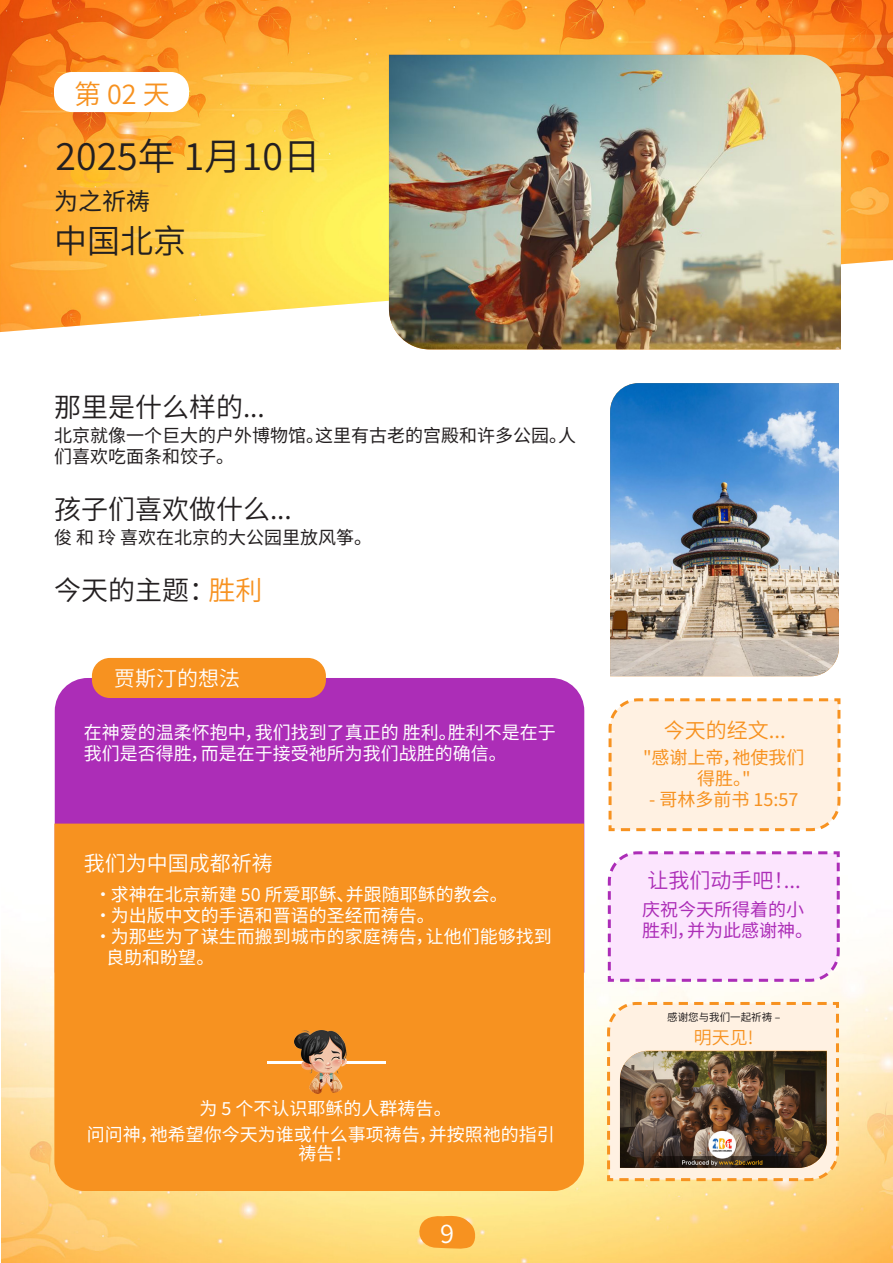
<style>
.page{position:relative;width:893px;height:1263px;background:#fff}
.page>*{position:absolute;margin:0;border:0;box-sizing:border-box;transform-origin:0 0}
.Date{font:37.5px "Source Han Sans CN";color:#231f20}
.City_Name{font:33px "Source Han Sans CN";color:#231f20}
.Header_3{font:27px "Source Han Sans CN";color:#231f20}
.Header_3-2{font:27px "Source Han Sans CN";color:#f79220}
.t1{font:25.5px "Source Han Sans CN";color:#fff}
.Praying_for{font:24px "Source Han Sans CN";color:#231f20}
.Justin_s_thoughts{font:21px "Source Han Sans CN";color:#fff}
.Today_s_Verse{font:21px "Source Han Sans CN";color:#ac2db7}
.Today_s_Verse-2{font:21px "Source Han Sans CN";color:#f79220}
.t2{font:18px/21px "Source Han Sans CN";color:#fff}
.t3{font:18px/21px "Source Han Sans CN";color:#231f20}
.Bible_Verse_2{font:18px/21px "Source Han Sans CN";color:#f79220;text-align:center}
.Bible_Verse_2-2{font:18px/21px "Source Han Sans CN";color:#ac2db7}
.Today_s_Verse-3{font:18px "Source Han Sans CN";color:#f79220}
.Bible_Verse_2-3{font:10.5px "Source Han Sans CN";color:#231f20}
.s1{color:#f79220}
</style>
<div class="page">
<img style="left:2px;top:739px;width:891px;height:524px">
<svg style="left:416px;top:1214px;width:60px;height:36px;background:#f8a83d"></svg>
<img style="left:0;top:0;width:893px;height:332px">
<div style="left:55px;top:678px;width:529px;height:146px;background:#ac2db7"></div>
<img style="left:389px;top:55px;width:452px;height:294px">
<div style="left:54px;top:72px;width:135px;height:40px;background:#fff;border-radius:18px"></div>
<div style="left:92px;top:658px;width:234px;height:40px;background:#f79220;border-radius:18px"></div>
<div style="left:54px;top:824px;width:530px;height:367px;background:#f79220"></div>
<hr style="left:267px;top:1061px;width:118px;height:2px;background:#fff">
<img style="left:294px;top:1030px;width:53px;height:64px">
<img style="left:610px;top:383px;width:229px;height:293px">
<svg style="left:607px;top:698px;width:235px;height:135px;background:#feeddb"></svg>
<svg style="left:606px;top:850px;width:235px;height:133px;background:#f8dffb"></svg>
<svg style="left:606px;top:1000px;width:234px;height:182px;background:#fee9cf"></svg>
<img style="left:620px;top:1051px;width:207px;height:117px">
<p class="Header_3-2" style="left:74px;top:79px;width:97px">第 02 天</p>
<p class="Date" style="left:56px;top:135px;width:266px">2025年 1月10日</p>
<p class="Praying_for" style="left:54px;top:187px;width:97px">为之祈祷</p>
<p class="City_Name" style="left:54px;top:223px;width:133px">中国北京</p>
<p class="Header_3" style="left:54px;top:391px;width:212px">那里是什么样的...</p>
<p class="t3" style="left:54px;top:425px;width:523px">北京就像一个巨大的户外博物馆。这里有古老的宫殿和许多公园。人们喜欢吃面条和饺子。</p>
<p class="Header_3" style="left:54px;top:493px;width:239px">孩子们喜欢做什么...</p>
<p class="t3" style="left:54px;top:527px;width:320px">俊 和 玲 喜欢在北京的大公园里放风筝。</p>
<p class="Header_3" style="left:54px;top:574px;width:210px">今天的主题：<span class="s1">胜利</span></p>
<p class="Justin_s_thoughts" style="left:114px;top:667px;width:127px">贾斯汀的想法</p>
<p class="t2" style="left:84px;top:722px;width:474px">在神爱的温柔怀抱中，我们找到了真正的 胜利。胜利不是在于我们是否得胜，而是在于接受祂所为我们战胜的确信。</p>
<p class="Justin_s_thoughts" style="left:84px;top:852px;width:191px">我们为中国成都祈祷</p>
<p class="t2" style="left:94px;top:884px;width:415px">•求神在北京新建 50 所爱耶稣、并跟随耶稣的教会。</p>
<p class="t2" style="left:94px;top:905px;width:342px">•为出版中文的手语和晋语的圣经而祷告。</p>
<p class="t2" style="left:106px;top:926px;width:447px;text-indent:-12px">•为那些为了谋生而搬到城市的家庭祷告，让他们能够找到良助和盼望。</p>
<p class="t2" style="left:87px;top:1096px;width:470px;line-height:25.5px;text-align:center">为 5 个不认识耶稣的人群祷告。<br>问问神，祂希望你今天为谁或什么事项祷告，并按照祂的指引</p>
<p class="t2" style="left:298px;top:1143px;width:55px">祷告！</p>
<h3 class="t1" style="left:440px;top:1219px;width:15px">9</h3>
<p class="Today_s_Verse-2" style="left:664px;top:718px;width:124px">今天的经文...</p>
<p class="Bible_Verse_2" style="left:643px;top:747px;width:163px">"感谢上帝，祂使我们得胜。"</p>
<p class="Bible_Verse_2" style="left:649px;top:789px;width:151px">- 哥林多前书 15:57</p>
<p class="Today_s_Verse" style="left:647px;top:868px;width:155px">让我们动手吧！...</p>
<p class="Bible_Verse_2-2" style="left:642px;top:899px;width:173px">庆祝今天所得着的小胜利，并为此感谢神。</p>
<p class="Bible_Verse_2-3" style="left:667px;top:1011px;width:114px">感谢您与我们一起祈祷 –</p>
<p class="Today_s_Verse-3" style="left:694px;top:1027px;width:61px">明天见!</p>
</div>
